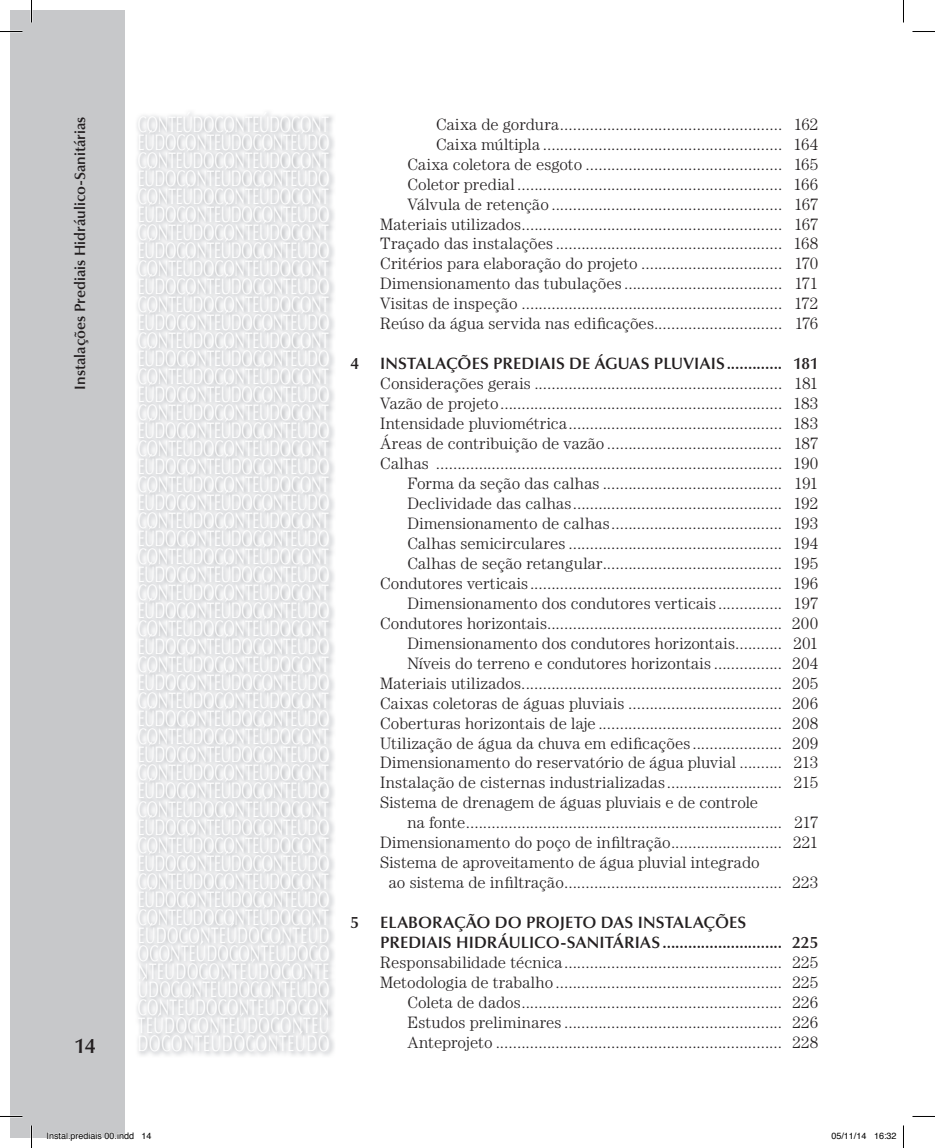
<style>
.page{position:relative;width:935px;height:1148px;background:#fff}
.page>*{position:absolute;margin:0;border:0;box-sizing:border-box;transform-origin:0 0}
.t1{font:22.5px/18px "Optima";letter-spacing:.05em;color:#fff;text-align:justify;scale:.6 1}
.t2{font:600 21px "Optima";color:#231f20}
.t3{font:300 16.5px/20px "Century";letter-spacing:.005em;color:#231f20;text-align:right}
.t4{font:600 16.5px/20px "Optima";letter-spacing:.005em;color:#231f20}
.t5{font:600 15px "Optima";color:#231f20}
.t6{font:9px "Helvetica";color:#000}
</style>
<div class="page">
<div style="left:10px;top:10px;width:115px;height:1127px;background:#c7c8ca"></div>
<img style="left:137px;top:112px;width:197px;height:944px">
<hr style="left:0;top:1115px;width:22px;height:2px;background:#fff">
<svg style="left:0;top:31px;width:22px;height:1px"></svg>
<svg style="left:912px;top:31px;width:23px;height:1px"></svg>
<svg style="left:10px;top:1115px;width:12px;height:1px"></svg>
<svg style="left:31px;top:0;width:1px;height:23px"></svg>
<svg style="left:31px;top:1125px;width:1px;height:22px"></svg>
<svg style="left:903px;top:0;width:1px;height:23px"></svg>
<svg style="left:903px;top:1125px;width:1px;height:22px"></svg>
<svg style="left:47px;top:1132px;width:78px;height:6px"></svg>
<p class="t1" style="left:138px;top:116px;width:321px">CONTEÚDOCONTEÚDOCONT EÚDOCONTEÚDOCONTEÚDO CONTEÚDOCONTEÚDOCONT EÚDOCONTEÚDOCONTEÚDO CONTEÚDOCONTEÚDOCONT EÚDOCONTEÚDOCONTEÚDO CONTEÚDOCONTEÚDOCONT EÚDOCONTEÚDOCONTEÚDO CONTEÚDOCONTEÚDOCONT EÚDOCONTEÚDOCONTEÚDO CONTEÚDOCONTEÚDOCONT EÚDOCONTEÚDOCONTEÚDO CONTEÚDOCONTEÚDOCONT EÚDOCONTEÚDOCONTEÚDO CONTEÚDOCONTEÚDOCONT EÚDOCONTEÚDOCONTEÚDO CONTEÚDOCONTEÚDOCONT EÚDOCONTEÚDOCONTEÚDO CONTEÚDOCONTEÚDOCONT EÚDOCONTEÚDOCONTEÚDO CONTEÚDOCONTEÚDOCONT EÚDOCONTEÚDOCONTEÚDO CONTEÚDOCONTEÚDOCONT EÚDOCONTEÚDOCONTEÚDO CONTEÚDOCONTEÚDOCONT EÚDOCONTEÚDOCONTEÚDO CONTEÚDOCONTEÚDOCONT EÚDOCONTEÚDOCONTEÚDO CONTEÚDOCONTEÚDOCONT EÚDOCONTEÚDOCONTEÚDO CONTEÚDOCONTEÚDOCONT EÚDOCONTEÚDOCONTEÚDO CONTEÚDOCONTEÚDOCONT EÚDOCONTEÚDOCONTEÚDO CONTEÚDOCONTEÚDOCONT EÚDOCONTEÚDOCONTEÚDO CONTEÚDOCONTEÚDOCONT EÚDOCONTEÚDOCONTEÚDO CONTEÚDOCONTEÚDOCONT EÚDOCONTEÚDOCONTEÚDO CONTEÚDOCONTEÚDOCONT EÚDOCONTEÚDOCONTEÚDO CONTEÚDOCONTEÚDOCONT EÚDOCONTEÚDOCONTEÚDO CONTEÚDOCONTEÚDOCONT EÚDOCONTEÚDOCONTEÚD OCONTEÚDOCONTEÚDOCO NTEÚDOCONTEÚDOCONTE ÚDOCONTEÚDOCONTEÚDO CONTEÚDOCONTEÚDOCON TEÚDOCONTEÚDOCONTEÚ DOCONTEÚDOCONTEÚDO</p>
<p class="t5" style="left:71px;top:389px;width:274px;rotate:-90deg">Instalações Prediais Hidráulico-Sanitárias</p>
<p class="t3" style="left:380px;top:114px;width:439px">Caixa de gordura .................................................... 162<br>Caixa múltipla ........................................................ 164<br>Caixa coletora de esgoto .............................................. 165<br>Coletor predial .............................................................. 166<br>Válvula de retenção ...................................................... 167<br>Materiais utilizados ............................................................. 167<br>Traçado das instalações ..................................................... 168<br>Critérios para elaboração do projeto ................................. 170<br>Dimensionamento das tubulações ..................................... 171<br>Visitas de inspeção ............................................................. 172<br>Reúso da água servida nas edificações.............................. 176</p>
<p class="t4" style="left:350px;top:354px;width:10px">4</p>
<p class="t4" style="left:380px;top:354px;width:439px">INSTALAÇÕES PREDIAIS DE ÁGUAS PLUVIAIS ............. 181</p>
<p class="t3" style="left:380px;top:373px;width:439px">Considerações gerais .......................................................... 181</p>
<p class="t3" style="left:380px;top:393px;width:439px">Vazão de projeto .................................................................. 183</p>
<p class="t3" style="left:380px;top:413px;width:439px">Intensidade pluviométrica .................................................. 183</p>
<p class="t3" style="left:380px;top:433px;width:439px">Áreas de contribuição de vazão ......................................... 187</p>
<p class="t3" style="left:380px;top:453px;width:439px">Calhas ................................................................................. 190</p>
<p class="t3" style="left:407px;top:473px;width:412px">Forma da seção das calhas .......................................... 191</p>
<p class="t3" style="left:407px;top:493px;width:412px">Declividade das calhas ................................................. 192</p>
<p class="t3" style="left:407px;top:513px;width:412px">Dimensionamento de calhas ........................................ 193</p>
<p class="t3" style="left:407px;top:533px;width:412px">Calhas semicirculares .................................................. 194</p>
<p class="t3" style="left:407px;top:553px;width:412px">Calhas de seção retangular.......................................... 195</p>
<p class="t3" style="left:380px;top:573px;width:439px">Condutores verticais ........................................................... 196</p>
<p class="t3" style="left:407px;top:593px;width:412px">Dimensionamento dos condutores verticais ............... 197</p>
<p class="t3" style="left:380px;top:613px;width:439px">Condutores horizontais....................................................... 200</p>
<p class="t3" style="left:407px;top:632px;width:412px">Dimensionamento dos condutores horizontais ........... 201</p>
<p class="t3" style="left:407px;top:652px;width:412px">Níveis do terreno e condutores horizontais ................ 204</p>
<p class="t3" style="left:380px;top:672px;width:439px">Materiais utilizados. ............................................................ 205</p>
<p class="t3" style="left:380px;top:692px;width:439px">Caixas coletoras de águas pluviais .................................... 206</p>
<p class="t3" style="left:380px;top:712px;width:439px">Coberturas horizontais de laje ........................................... 208</p>
<p class="t3" style="left:380px;top:732px;width:439px">Utilização de água da chuva em edificações ..................... 209</p>
<p class="t3" style="left:380px;top:752px;width:439px">Dimensionamento do reservatório de água pluvial .......... 213</p>
<p class="t3" style="left:380px;top:772px;width:439px">Instalação de cisternas industrializadas ........................... 215</p>
<p class="t3" style="left:380px;top:792px;width:379px">Sistema de drenagem de águas pluviais e de controle</p>
<p class="t3" style="left:407px;top:812px;width:412px">na fonte .......................................................................... 217</p>
<p class="t3" style="left:380px;top:832px;width:439px">Dimensionamento do poço de infiltração .......................... 221</p>
<p class="t3" style="left:380px;top:852px;width:381px">Sistema de aproveitamento de água pluvial integrado</p>
<p class="t3" style="left:389px;top:872px;width:431px">ao sistema de infiltração ................................................... 223</p>
<p class="t4" style="left:350px;top:912px;width:10px">5</p>
<p class="t4" style="left:380px;top:912px;width:439px">ELABORAÇÃO DO PROJETO DAS INSTALAÇÕES<br>PREDIAIS HIDRÁULICO-SANITÁRIAS ............................ 225</p>
<p class="t3" style="left:380px;top:952px;width:439px">Responsabilidade técnica ................................................... 225<br>Metodologia de trabalho ..................................................... 225<br>Coleta de dados ............................................................. 226<br>Estudos preliminares ................................................... 226<br>Anteprojeto ................................................................... 228</p>
<p class="t2" style="left:74px;top:1033px;width:23px">14</p>
<p class="t6" style="left:46px;top:1128px;width:107px">Instal.prediais 00.indd 14</p>
<p class="t6" style="left:831px;top:1128px;width:67px">05/11/14 16:32</p>
</div>
